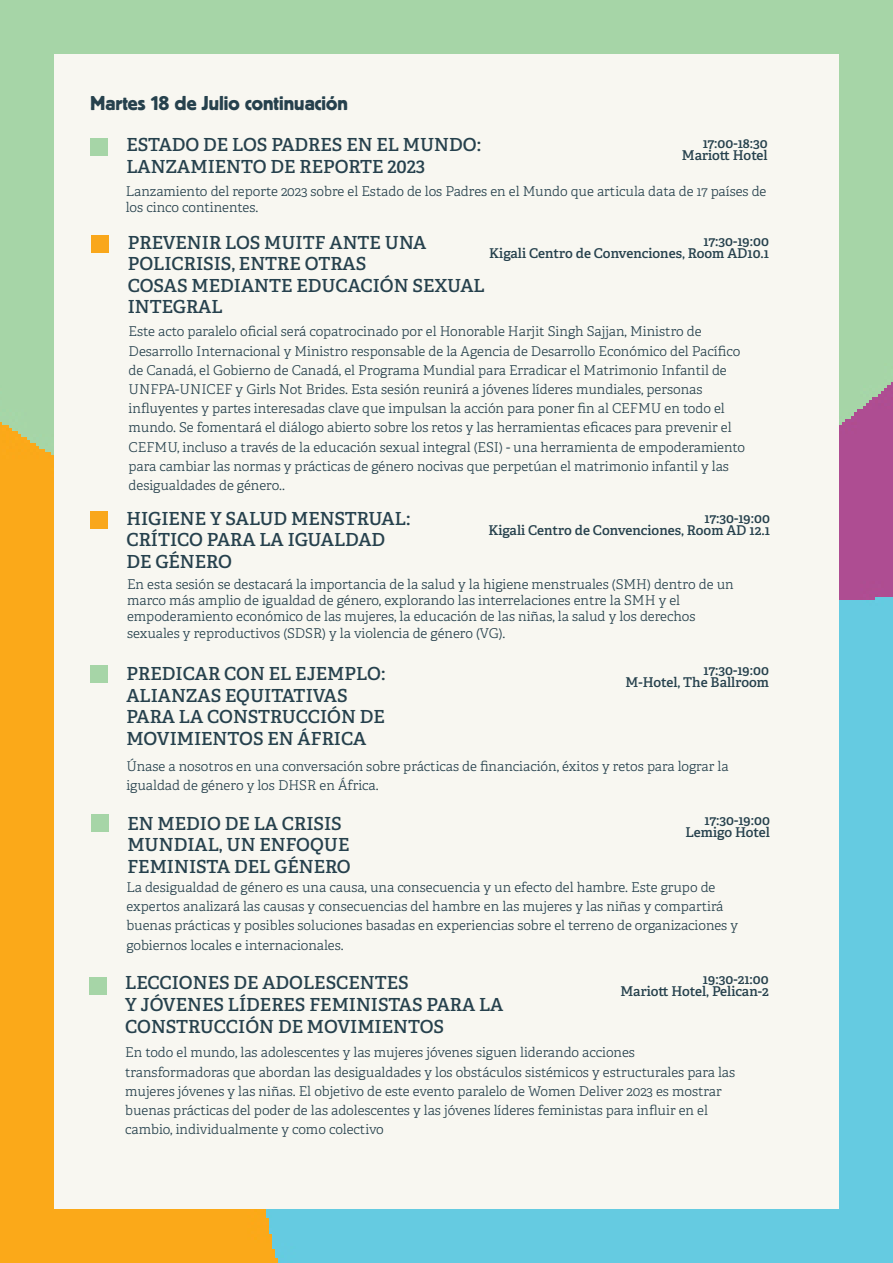
<style>
.page{position:relative;width:893px;height:1263px;background:#fff}
.page>*{position:absolute;margin:0;border:0;box-sizing:border-box;transform-origin:0 0}
.t1{font:21px "Platz";color:#26414d}
.t2{font:600 18px/21.6px "Adelle";color:#26414d}
.t3{font:300 13.5px/16.2px "Adelle";color:#26414d}
.t4{font:600 13.5px "Adelle";color:#26414d}
</style>
<div class="page">
<img style="left:0;top:0;width:893px;height:1263px">
<div style="left:54px;top:54px;width:785px;height:1155px;background:#f8f7f1"></div>
<div style="left:90px;top:511px;width:18px;height:18px;background:#f9a71b"></div>
<div style="left:89px;top:977px;width:18px;height:18px;background:#a6d5a7"></div>
<div style="left:91px;top:236px;width:18px;height:17px;background:#f9a71b"></div>
<div style="left:90px;top:665px;width:18px;height:17px;background:#a6d5a7"></div>
<div style="left:91px;top:814px;width:18px;height:18px;background:#a6d5a7"></div>
<div style="left:90px;top:138px;width:18px;height:18px;background:#a6d5a7"></div>
<p class="t1" style="left:90px;top:92px;width:259px">Martes 18 de Julio continuación</p>
<p class="t2" style="left:126px;top:134px;width:356px">ESTADO DE LOS PADRES EN EL MUNDO:<br>LANZAMIENTO DE REPORTE 2023</p>
<p class="t4" style="left:703px;top:135px;width:67px">17:00-18:30</p>
<p class="t4" style="left:682px;top:147px;width:87px">Mariott Hotel</p>
<p class="t3" style="left:126px;top:183px;width:642px">Lanzamiento del reporte 2023 sobre el Estado de los Padres en el Mundo que articula data de 17 países de los cinco continentes.</p>
<p class="t2" style="left:128px;top:232px;width:300px">PREVENIR LOS MUITF ANTE UNA</p>
<p class="t2" style="left:128px;top:253px;width:240px">POLICRISIS, ENTRE OTRAS</p>
<p class="t2" style="left:128px;top:275px;width:359px">COSAS MEDIANTE EDUCACIÓN SEXUAL</p>
<p class="t2" style="left:128px;top:296px;width:96px">INTEGRAL</p>
<p class="t4" style="left:703px;top:233px;width:67px">17:30-19:00</p>
<p class="t4" style="left:489px;top:245px;width:281px">Kigali Centro de Convenciones, Room AD10.1</p>
<p class="t3" style="left:129px;top:324px;width:574px">Este acto paralelo oficial será copatrocinado por el Honorable Harjit Singh Sajjan, Ministro de</p>
<p class="t3" style="left:129px;top:343px;width:613px">Desarrollo Internacional y Ministro responsable de la Agencia de Desarrollo Económico del Pacífico</p>
<p class="t3" style="left:129px;top:362px;width:600px">de Canadá, el Gobierno de Canadá, el Programa Mundial para Erradicar el Matrimonio Infantil de</p>
<p class="t3" style="left:129px;top:381px;width:575px">UNFPA-UNICEF y Girls Not Brides. Esta sesión reunirá a jóvenes líderes mundiales, personas</p>
<p class="t3" style="left:129px;top:400px;width:598px">influyentes y partes interesadas clave que impulsan la acción para poner fin al CEFMU en todo el</p>
<p class="t3" style="left:129px;top:420px;width:604px">mundo. Se fomentará el diálogo abierto sobre los retos y las herramientas eficaces para prevenir el</p>
<p class="t3" style="left:129px;top:439px;width:618px">CEFMU, incluso a través de la educación sexual integral (ESI) - una herramienta de empoderamiento</p>
<p class="t3" style="left:129px;top:458px;width:602px">para cambiar las normas y prácticas de género nocivas que perpetúan el matrimonio infantil y las</p>
<p class="t3" style="left:129px;top:477px;width:158px">desigualdades de género..</p>
<p class="t2" style="left:126px;top:508px;width:285px">HIGIENE Y SALUD MENSTRUAL:<br>CRÍTICO PARA LA IGUALDAD<br>DE GÉNERO</p>
<p class="t4" style="left:704px;top:509px;width:67px">17:30-19:00</p>
<p class="t4" style="left:488px;top:521px;width:283px">Kigali Centro de Convenciones, Room AD 12.1</p>
<p class="t3" style="left:127px;top:576px;width:608px">En esta sesión se destacará la importancia de la salud y la higiene menstruales (SMH) dentro de un</p>
<p class="t3" style="left:127px;top:592px;width:555px">marco más amplio de igualdad de género, explorando las interrelaciones entre la SMH y el</p>
<p class="t3" style="left:127px;top:609px;width:570px">empoderamiento económico de las mujeres, la educación de las niñas, la salud y los derechos</p>
<p class="t3" style="left:127px;top:625px;width:380px">sexuales y reproductivos (SDSR) y la violencia de género (VG).</p>
<p class="t2" style="left:126px;top:663px;width:260px">PREDICAR CON EL EJEMPLO:</p>
<p class="t2" style="left:126px;top:684px;width:223px">ALIANZAS EQUITATIVAS</p>
<p class="t2" style="left:126px;top:706px;width:260px">PARA LA CONSTRUCCIÓN DE</p>
<p class="t2" style="left:126px;top:728px;width:242px">MOVIMIENTOS EN ÁFRICA</p>
<p class="t4" style="left:703px;top:662px;width:67px">17:30-19:00</p>
<p class="t4" style="left:626px;top:674px;width:145px">M-Hotel, The Ballroom</p>
<p class="t3" style="left:126px;top:758px;width:604px">Únase a nosotros en una conversación sobre prácticas de financiación, éxitos y retos para lograr la</p>
<p class="t3" style="left:126px;top:777px;width:254px">igualdad de género y los DHSR en África.</p>
<p class="t2" style="left:127px;top:812px;width:216px">EN MEDIO DE LA CRISIS</p>
<p class="t2" style="left:127px;top:834px;width:224px">MUNDIAL, UN ENFOQUE</p>
<p class="t2" style="left:127px;top:856px;width:225px">FEMINISTA DEL GÉNERO</p>
<p class="t3" style="left:126px;top:879px;width:590px">La desigualdad de género es una causa, una consecuencia y un efecto del hambre. Este grupo de</p>
<p class="t3" style="left:126px;top:898px;width:599px">expertos analizará las causas y consecuencias del hambre en las mujeres y las niñas y compartirá</p>
<p class="t3" style="left:126px;top:918px;width:613px">buenas prácticas y posibles soluciones basadas en experiencias sobre el terreno de organizaciones y</p>
<p class="t3" style="left:126px;top:937px;width:219px">gobiernos locales e internacionales.</p>
<p class="t4" style="left:704px;top:811px;width:67px">17:30-19:00</p>
<p class="t4" style="left:685px;top:823px;width:86px">Lemigo Hotel</p>
<p class="t2" style="left:125px;top:972px;width:285px">LECCIONES DE ADOLESCENTES</p>
<p class="t2" style="left:125px;top:994px;width:380px">Y JÓVENES LÍDERES FEMINISTAS PARA LA</p>
<p class="t2" style="left:125px;top:1015px;width:320px">CONSTRUCCIÓN DE MOVIMIENTOS</p>
<p class="t4" style="left:703px;top:971px;width:67px">19:30-21:00</p>
<p class="t4" style="left:620px;top:983px;width:150px">Mariott Hotel, Pelican-2</p>
<p class="t3" style="left:125px;top:1045px;width:511px">En todo el mundo, las adolescentes y las mujeres jóvenes siguen liderando acciones</p>
<p class="t3" style="left:125px;top:1064px;width:611px">transformadoras que abordan las desigualdades y los obstáculos sistémicos y estructurales para las</p>
<p class="t3" style="left:125px;top:1083px;width:598px">mujeres jóvenes y las niñas. El objetivo de este evento paralelo de Women Deliver 2023 es mostrar</p>
<p class="t3" style="left:125px;top:1102px;width:584px">buenas prácticas del poder de las adolescentes y las jóvenes líderes feministas para influir en el</p>
<p class="t3" style="left:125px;top:1121px;width:260px">cambio, individualmente y como colectivo</p>
</div>
